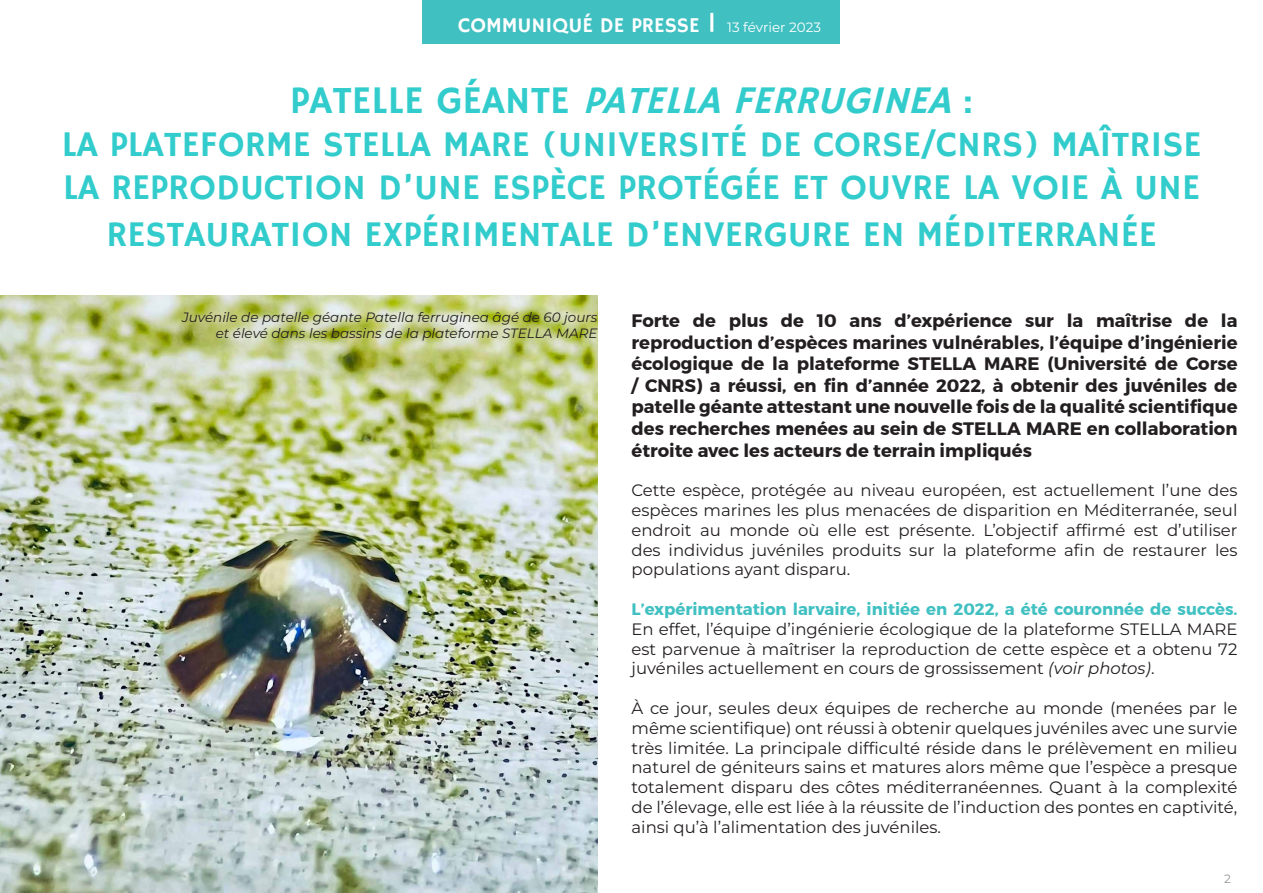
<style>
.page{position:relative;width:1263px;height:893px;background:#fff}
.page>*{position:absolute;margin:0;border:0;box-sizing:border-box;transform-origin:0 0}
.t1{font:italic 39px "Hammersmith One";color:#3cc}
.t2{font:36px/43.2px "Hammersmith One";color:#3cc}
.t3{font:21px "Hammersmith One";color:#fff}
.t4{font:700 18px/21.6px "Montserrat";color:#231f20;text-align:justify}
.t5{font:100 16.5px/19.8px "Montserrat";color:#231f20;text-align:justify}
.t6{font:italic 100 13.5px/16.2px "Montserrat";color:#231f20;text-align:right}
.t7{font:100 13.5px "Montserrat";color:#fff}
.t8{font:100 12px "Montserrat";color:#939598}
.s1{font-style:normal}
.s2{font-weight:700;color:#41c0c2}
.s3{font-style:italic}
</style>
<div class="page">
<img style="left:0;top:296px;width:597px;height:597px">
<div style="left:422px;top:0;width:418px;height:43px;background:#41c0c2"></div>
<hr style="left:710px;top:13px;width:3px;height:19px;background:#fff">
<p class="t3" style="left:458px;top:13px;width:243px">COMMUNIQUÉ DE PRESSE</p>
<p class="t7" style="left:727px;top:18px;width:95px">13 février 2023</p>
<p class="t1" style="left:290px;top:78px;width:684px"><span class="s1">PAT E L L E G É A N T E</span> PATELLA FERRUGINEA <span class="s1">:</span></p>
<p class="t2" style="left:62px;top:125px;width:1141px">LA PLATEFORME STELLA MARE (UNIVERSITÉ DE CORSE/CNRS) MAÎTRISE<br>LA REPRODUCTION D’UNE ESPÈCE PROTÉGÉE ET OUVRE LA VOIE À UNE</p>
<p class="t2" style="left:106px;top:215px;width:1052px">RESTAURATION EXPÉRIMENTALE D’ENVERGURE EN MÉDITERRANÉE</p>
<p class="t6" style="left:182px;top:309px;width:417px">Juvénile de patelle géante Patella ferruginea âgé de 60 jours et élevé dans les bassins de la plateforme STELLA MARE</p>
<p class="t4" style="left:631px;top:310px;width:607px">Forte de plus de 10 ans d’expérience sur la maîtrise de la reproduction d’espèces marines vulnérables, l’équipe d’ingénierie écologique de la plateforme STELLA MARE (Université de Corse / CNRS) a réussi, en fin d’année 2022, à obtenir des juvéniles de patelle géante attestant une nouvelle fois de la qualité scientifique des recherches menées au sein de STELLA MARE en collaboration étroite avec les acteurs de terrain impliqués</p>
<p class="t5" style="left:631px;top:480px;width:607px">Cette espèce, protégée au niveau européen, est actuellement l’une des espèces marines les plus menacées de disparition en Méditerranée, seul endroit au monde où elle est présente. L’objectif affirmé est d’utiliser des individus juvéniles produits sur la plateforme afin de restaurer les populations ayant disparu.</p>
<p class="t5" style="left:631px;top:599px;width:607px"><span class="s2">L’expérimentation larvaire, initiée en 2022, a été couronnée de succès.<br></span>En effet, l’équipe d’ingénierie écologique de la plateforme STELLA MARE est parvenue à maîtriser la reproduction de cette espèce et a obtenu 72 juvéniles actuellement en cours de grossissement <span class="s3">(voir photos)</span>.</p>
<p class="t5" style="left:631px;top:698px;width:607px">À ce jour, seules deux équipes de recherche au monde (menées par le même scientifique) ont réussi à obtenir quelques juvéniles avec une survie très limitée. La principale difficulté réside dans le prélèvement en milieu naturel de géniteurs sains et matures alors même que l’espèce a presque totalement disparu des côtes méditerranéennes. Quant à la complexité de l’élevage, elle est liée à la réussite de l’induction des pontes en captivité, ainsi qu’à l’alimentation des juvéniles.</p>
<p class="t8" style="left:1224px;top:870px;width:8px">2</p>
</div>
